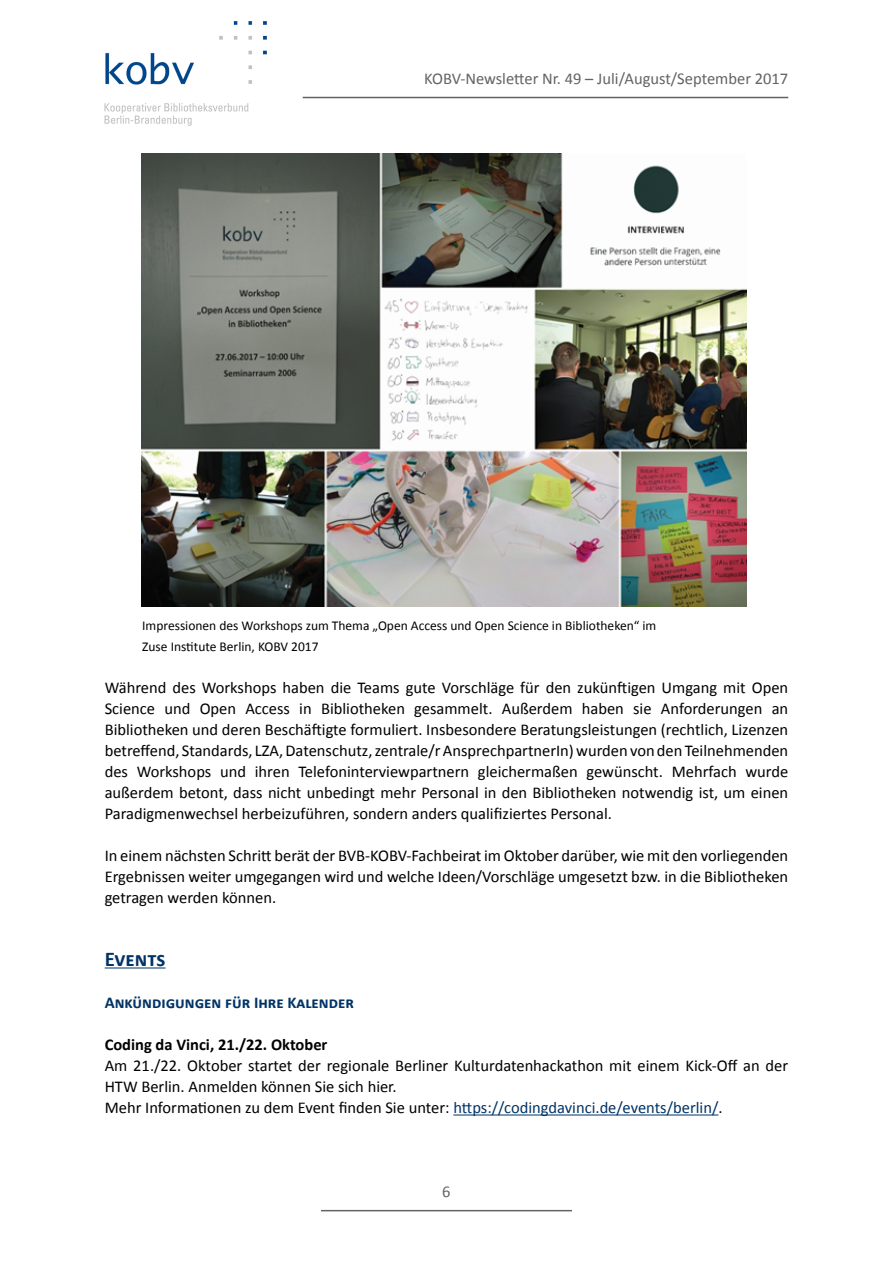
<style>
.page{position:relative;width:893px;height:1263px;background:#fff}
.page>*{position:absolute;margin:0;border:0;box-sizing:border-box;transform-origin:0 0}
.t1{font:700 21px "Calibri";color:#036}
.t2{font:16.5px/21px "Calibri";color:#000;text-align:justify}
.t3{font:16.5px "Calibri";color:#636363}
.t4{font:700 16.5px "Calibri";color:#036}
.t5{font:700 16.5px "Calibri";color:#000}
.t6{font:13.5px/21px "Calibri";color:#000}
.s1{color:#036}
</style>
<div class="page">
<hr style="left:105px;top:968px;width:61px;height:1px;background:#036">
<hr style="left:453px;top:1115px;width:265px;height:1px;background:#036">
<img style="left:105px;top:22px;width:161px;height:103px">
<hr style="left:303px;top:97px;width:485px;height:1px;background:#636363">
<hr style="left:321px;top:1210px;width:251px;height:1px;background:#636363">
<img style="left:142px;top:153px;width:605px;height:453px">
<p class="t3" style="left:424px;top:68px;width:365px">KOBV-Newsletter Nr. 49 – Juli/August/September 2017</p>
<p class="t6" style="left:142px;top:615px;width:516px">Impressionen des Workshops zum Thema „Open Access und Open Science in Bibliotheken“ im<br>Zuse Institute Berlin, KOBV 2017</p>
<p class="t2" style="left:105px;top:677px;width:685px">Während des Workshops haben die Teams gute Vorschläge für den zukünftigen Umgang mit Open Science und Open Access in Bibliotheken gesammelt. Außerdem haben sie Anforderungen an Bibliotheken und deren Beschäftigte formuliert. Insbesondere Beratungsleistungen (rechtlich, Lizenzen betreffend, Standards, LZA, Datenschutz, zentrale/r AnsprechpartnerIn) wurden von den Teilnehmenden des Workshops und ihren Telefoninterviewpartnern gleichermaßen gewünscht. Mehrfach wurde außerdem betont, dass nicht unbedingt mehr Personal in den Bibliotheken notwendig ist, um einen Paradigmenwechsel herbeizuführen, sondern anders qualifiziertes Personal.</p>
<p class="t2" style="left:105px;top:845px;width:685px">In einem nächsten Schritt berät der BVB-KOBV-Fachbeirat im Oktober darüber, wie mit den vorliegenden Ergebnissen weiter umgegangen wird und welche Ideen/Vorschläge umgesetzt bzw. in die Bibliotheken getragen werden können.</p>
<p class="t1" style="left:105px;top:946px;width:62px">Events</p>
<p class="t4" style="left:105px;top:992px;width:251px">Ankündigungen für Ihre Kalender</p>
<p class="t5" style="left:105px;top:1034px;width:224px">Coding da Vinci, 21./22. Oktober</p>
<p class="t2" style="left:105px;top:1055px;width:685px;text-align:left">Am 21./22. Oktober startet der regionale Berliner Kulturdatenhackathon mit einem Kick-Off an der<br>HTW Berlin. Anmelden können Sie sich hier.<br>Mehr Informationen zu dem Event finden Sie unter: <span class="s1">https://codingdavinci.de/events/berlin/</span>.</p>
<p class="t3" style="left:442px;top:1181px;width:10px">6</p>
</div>
